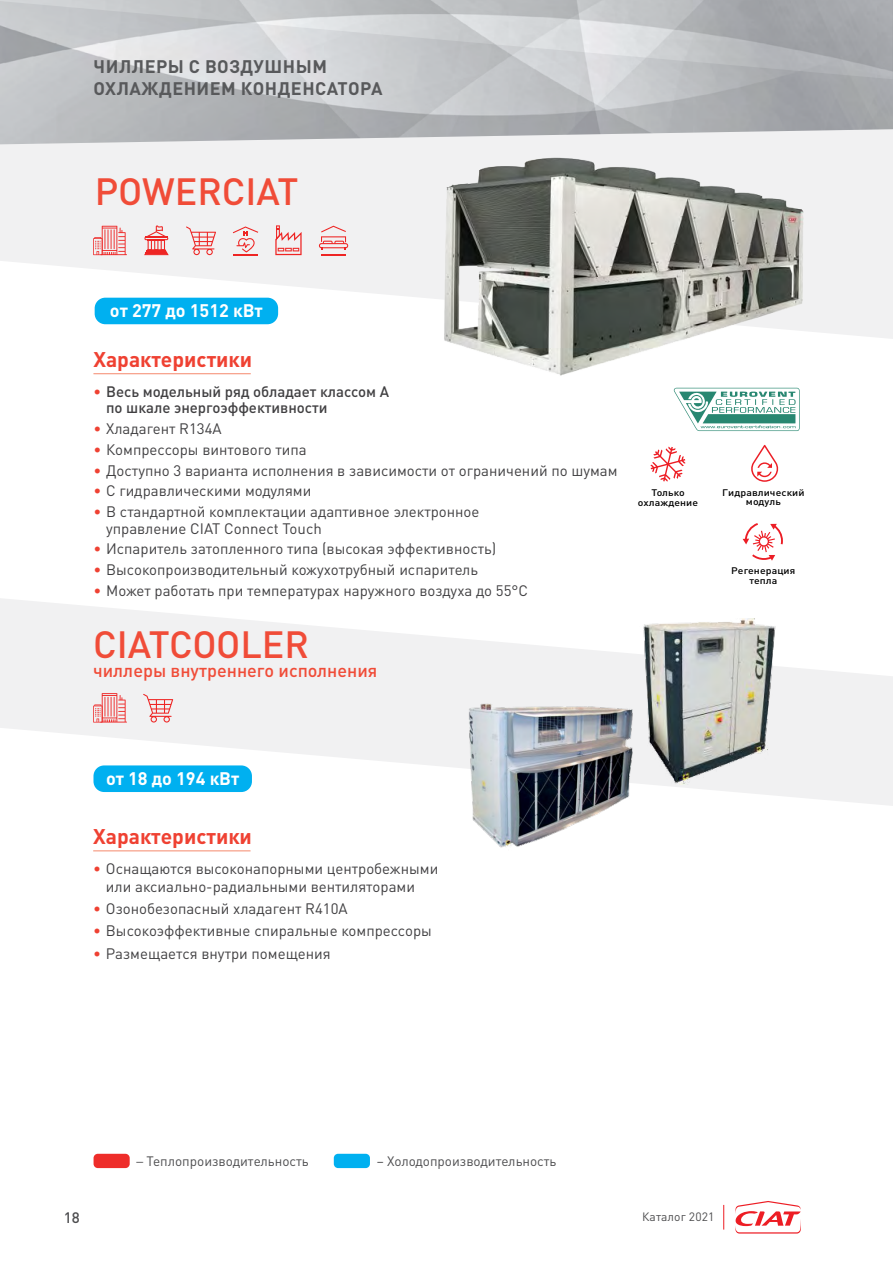
<style>
.page{position:relative;width:893px;height:1263px;background:#fff}
.page>*{position:absolute;margin:0;border:0;box-sizing:border-box;transform-origin:0 0}
.t1{font:500 37.5px "DIN Pro";color:#f04c38}
.t2{font:700 21px "DIN Pro";color:#ef4132}
.t3{font:700 18px/21.6px "DIN Pro";letter-spacing:.03em;color:#58595b}
.t4{font:500 18px "DIN Pro";color:#f04c38}
.t5{font:700 18px "DIN Pro";color:#fff}
.t6{font:15px/16.5px "DIN Pro";color:#414042}
.t7{font:500 15px/16.5px "DIN Pro";color:#414042}
.t8{font:500 15px "DIN Pro";color:#4d4d4f}
.t9{font:13.5px "DIN Pro";color:#4d4d4f}
.t10{font:12px "DIN Pro";letter-spacing:.01em;color:#4d4d4f}
.t11{font:500 9.45px/9.8px "DIN Pro";letter-spacing:.01em;color:#000;text-align:center;scale:1.11 1}
.s1{color:#ef4132}
.s2{font-family:"Helvetica Neue Cyr";font-weight:300}
</style>
<div class="page">
<svg style="left:0;top:145px;width:892px;height:194px;fill:#f1f1f2"></svg>
<svg style="left:892px;top:145px;width:1px;height:194px"></svg>
<svg style="left:0;top:598px;width:893px;height:208px;fill:#f1f1f2"></svg>
<svg style="left:735px;top:1201px;width:66px;height:32px"></svg>
<div style="left:94px;top:1154px;width:36px;height:14px;background:#ee2d2a;border-radius:4px"></div>
<div style="left:334px;top:1154px;width:36px;height:14px;background:#00b0f0;border-radius:4px"></div>
<hr style="left:93px;top:373px;width:158px;height:1px;background:#f5896d">
<hr style="left:93px;top:850px;width:158px;height:1px;background:#f5896d">
<div style="left:95px;top:298px;width:183px;height:26px;background:#00b0f0;border-radius:11px"></div>
<div style="left:93px;top:765px;width:159px;height:27px;background:#00b0f0;border-radius:11px"></div>
<img style="left:430px;top:148px;width:389px;height:228px">
<img style="left:640px;top:618px;width:140px;height:167px">
<img style="left:465px;top:701px;width:171px;height:147px">
<svg style="left:674px;top:388px;width:126px;height:43px"></svg>
<svg style="left:743px;top:523px;width:40px;height:38px"></svg>
<svg style="left:751px;top:445px;width:28px;height:37px"></svg>
<svg style="left:650px;top:446px;width:36px;height:36px"></svg>
<svg style="left:233px;top:226px;width:25px;height:29px"></svg>
<svg style="left:275px;top:225px;width:27px;height:30px"></svg>
<svg style="left:186px;top:226px;width:30px;height:29px"></svg>
<svg style="left:144px;top:225px;width:25px;height:30px"></svg>
<svg style="left:93px;top:226px;width:34px;height:29px"></svg>
<svg style="left:143px;top:694px;width:30px;height:28px"></svg>
<svg style="left:93px;top:693px;width:34px;height:29px"></svg>
<svg style="left:319px;top:226px;width:29px;height:29px"></svg>
<svg style="left:723px;top:1205px;width:1px;height:24px"></svg>
<p class="t3" style="left:94px;top:54px;width:290px">ЧИЛЛЕРЫ С ВОЗДУШНЫМ<br>ОХЛАЖДЕНИЕМ КОНДЕНСАТОРА</p>
<h1 class="t1" style="left:95px;top:161px;width:205px">POWERCIAT</h1>
<p class="t5" style="left:110px;top:296px;width:154px">от 277 до 1512 кВт</p>
<h2 class="t2" style="left:93px;top:342px;width:160px">Характеристики</h2>
<p class="t7" style="left:106px;top:381px;width:285px;text-indent:-13px"><span class="s1">•</span> Весь модельный ряд обладает классом А по шкале энергоэффективности</p>
<p class="t6" style="left:93px;top:419px;width:130px"><span class="s1">•</span> Хладагент R134A</p>
<p class="t6" style="left:93px;top:440px;width:215px"><span class="s1">•</span> Компрессоры винтового типа</p>
<p class="t6" style="left:93px;top:460px;width:526px"><span class="s1">•</span> Доступно 3 варианта исполнения в зависимости от ограничений по шумам</p>
<p class="t6" style="left:93px;top:481px;width:220px"><span class="s1">•</span> С гидравлическими модулями</p>
<p class="t6" style="left:106px;top:502px;width:375px;text-indent:-13px"><span class="s1">•</span> В стандартной комплектации адаптивное электронное управление CIAT Connect Touch</p>
<p class="t6" style="left:93px;top:539px;width:404px"><span class="s1">•</span> Испаритель затопленного типа (высокая эффективность)</p>
<p class="t6" style="left:93px;top:560px;width:386px"><span class="s1">•</span> Высокопроизводительный кожухотрубный испаритель</p>
<p class="t6" style="left:93px;top:581px;width:436px"><span class="s1">•</span> Может работать при температурах наружного воздуха до 55°С</p>
<h1 class="t1" style="left:93px;top:614px;width:217px">CIATCOOLER</h1>
<p class="t4" style="left:93px;top:656px;width:286px">чиллеры внутреннего исполнения</p>
<p class="t11" style="left:638px;top:486px;width:56px">Только охлаждение</p>
<p class="t11" style="left:722px;top:486px;width:76px">Гидравлический модуль</p>
<p class="t11" style="left:731px;top:565px;width:59px">Регенерация тепла</p>
<p class="t5" style="left:106px;top:764px;width:135px">от 18 до 194 кВт</p>
<h2 class="t2" style="left:93px;top:819px;width:160px">Характеристики</h2>
<p class="t6" style="left:106px;top:858px;width:334px;line-height:18px;text-indent:-13px"><span class="s1">•</span> Оснащаются высоконапорными центробежными или аксиально-радиальными вентиляторами</p>
<p class="t6" style="left:93px;top:899px;width:256px"><span class="s1">•</span> Озонобезопасный хладагент R410A</p>
<p class="t6" style="left:93px;top:921px;width:340px"><span class="s1">•</span> Высокоэффективные спиральные компрессоры</p>
<p class="t6" style="left:93px;top:943px;width:239px"><span class="s1">•</span> Размещается внутри помещения</p>
<p class="t9" style="left:136px;top:1150px;width:174px"><span class="s2">–</span> Теплопроизводительность</p>
<p class="t9" style="left:377px;top:1150px;width:181px">– Холодопроизводительность</p>
<p class="t8" style="left:64px;top:1205px;width:17px">18</p>
<p class="t10" style="left:642px;top:1207px;width:74px">Каталог 2021</p>
</div>
